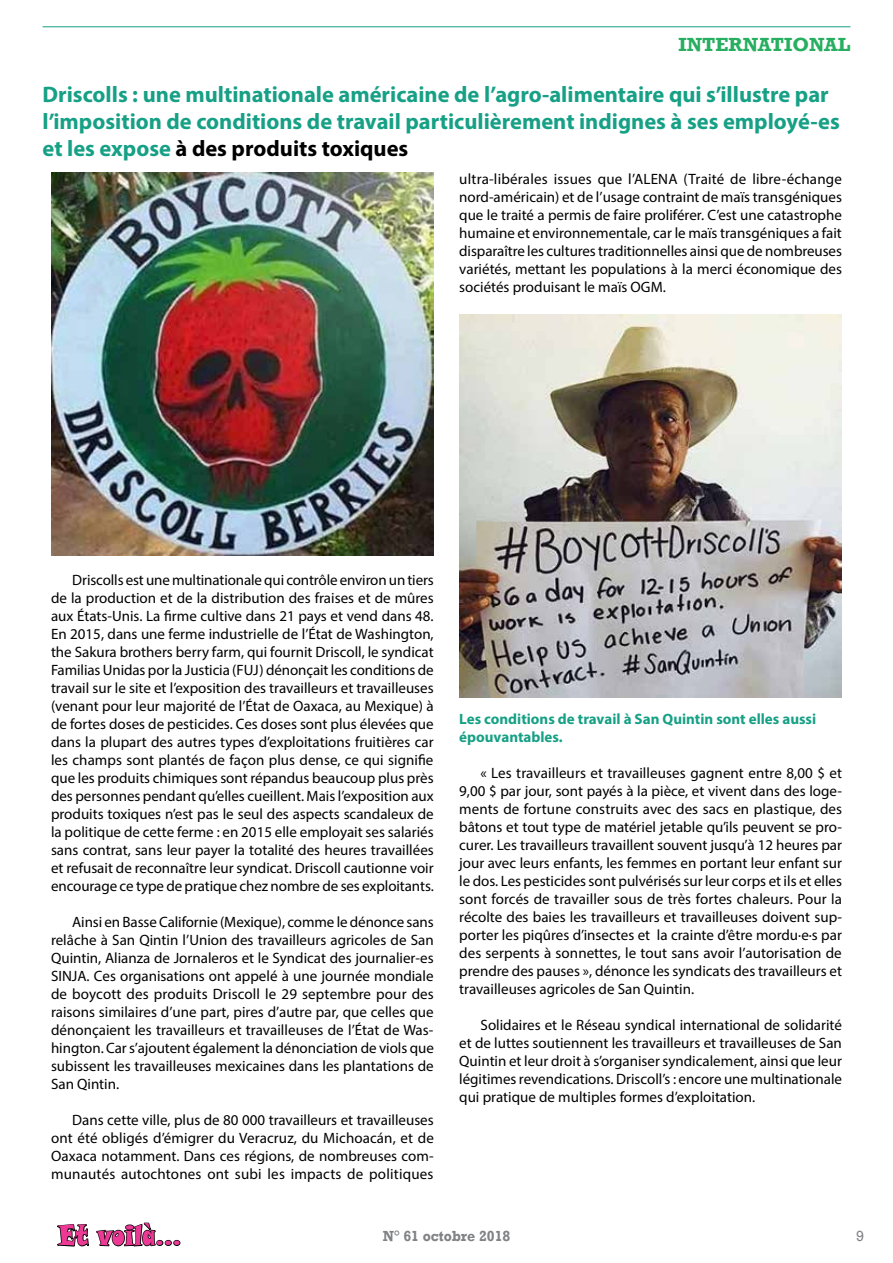
<style>
.page{position:relative;width:893px;height:1263px;background:#fff}
.page>*{position:absolute;margin:0;border:0;box-sizing:border-box;transform-origin:0 0}
.t1{font:28.2px "Snap ITC";letter-spacing:.01em;color:#ed3995;scale:.73 1}
.t2{font:700 22.5px/27px "Myriad Pro";color:#16a085}
.t3{font:700 19.5px "Rockwell";color:#27ae60}
.t4{font:15px/18px "Myriad Pro";color:#000;text-align:justify}
.t5{font:700 15px/18px "Myriad Pro";color:#16a085}
.t6{font:700 15px "Rockwell";color:#808285;scale:.95 1}
.t7{font:15px "Rockwell";color:#808285}
.s1{color:#000}
</style>
<div class="page">
<svg style="left:57px;top:1222px;width:124px;height:25px"></svg>
<svg style="left:673px;top:26px;width:178px;height:2px"></svg>
<hr style="left:43px;top:27px;width:807px;height:1px;background:#16a085">
<img style="left:51px;top:173px;width:383px;height:383px">
<img style="left:459px;top:315px;width:383px;height:382px">
<h3 class="t3" style="left:678px;top:33px;width:173px">INTERNATIONAL</h3>
<h2 class="t2" style="left:43px;top:80px;width:799px">Driscolls : une multinationale américaine de l’agro-alimentaire qui s’illustre par l’imposition de conditions de travail particulièrement indignes à ses employé-es et les expose <span class="s1">à des produits toxiques</span></h2>
<p class="t4" style="left:459px;top:170px;width:384px">ultra-libérales issues que l’ALENA (Traité de libre-échange nord-américain) et de l’usage contraint de maïs transgéniques que le traité a permis de faire proliférer. C’est une catastrophe humaine et environnementale, car le maïs transgéniques a fait disparaître les cultures traditionnelles ainsi que de nombreuses variétés, mettant les populations à la merci économique des sociétés produisant le maïs OGM.</p>
<p class="t4" style="left:51px;top:571px;width:384px;text-indent:21px">Driscolls est une multinationale qui contrôle environ un tiers de la production et de la distribution des fraises et de mûres aux États-Unis. La firme cultive dans 21 pays et vend dans 48.<br>En 2015, dans une ferme industrielle de l’État de Washington, the Sakura brothers berry farm, qui fournit Driscoll, le syndicat Familias Unidas por la Justicia (FUJ) dénonçait les conditions de travail sur le site et l’exposition des travailleurs et travailleuses (venant pour leur majorité de l’État de Oaxaca, au Mexique) à de fortes doses de pesticides. Ces doses sont plus élevées que dans la plupart des autres types d’exploitations fruitières car les champs sont plantés de façon plus dense, ce qui signifie que les produits chimiques sont répandus beaucoup plus près des personnes pendant qu’elles cueillent. Mais l’exposition aux produits toxiques n’est pas le seul des aspects scandaleux de la politique de cette ferme : en 2015 elle employait ses salariés sans contrat, sans leur payer la totalité des heures travaillées et refusait de reconnaître leur syndicat. Driscoll cautionne voir encourage ce type de pratique chez nombre de ses exploitants.</p>
<p class="t4" style="left:51px;top:913px;width:384px;text-indent:21px">Ainsi en Basse Californie (Mexique), comme le dénonce sans relâche à San Qintin l’Union des travailleurs agricoles de San Quintin, Alianza de Jornaleros et le Syndicat des journalier-es SINJA. Ces organisations ont appelé à une journée mondiale de boycott des produits Driscoll le 29 septembre pour des raisons similaires d’une part, pires d’autre par, que celles que dénonçaient les travailleurs et travailleuses de l’État de Was&shy;hington. Car s’ajoutent également la dénonciation de viols que subissent les travailleuses mexicaines dans les plantations de San Qintin.</p>
<p class="t4" style="left:51px;top:1111px;width:384px;text-indent:21px">Dans cette ville, plus de 80 000 travailleurs et travailleuses ont été obligés d’émigrer du Veracruz, du Michoacán, et de Oaxaca notamment. Dans ces régions, de nombreuses com&shy;munautés autochtones ont subi les impacts de politiques</p>
<p class="t5" style="left:459px;top:710px;width:358px">Les conditions de travail à San Quintin sont elles aussi épouvantables.</p>
<p class="t4" style="left:459px;top:764px;width:384px;text-indent:21px">« Les travailleurs et travailleuses gagnent entre 8,00 $ et 9,00 $ par jour, sont payés à la pièce, et vivent dans des loge&shy;ments de fortune construits avec des sacs en plastique, des bâtons et tout type de matériel jetable qu’ils peuvent se pro&shy;curer. Les travailleurs travaillent souvent jusqu’à 12 heures par jour avec leurs enfants, les femmes en portant leur enfant sur le dos. Les pesticides sont pulvérisés sur leur corps et ils et elles sont forcés de travailler sous de très fortes chaleurs. Pour la récolte des baies les travailleurs et travailleuses doivent sup&shy;porter les piqûres d’insectes et la crainte d’être mordu·e·s par des serpents à sonnettes, le tout sans avoir l’autorisation de prendre des pauses », dénonce les syndicats des travailleurs et travailleuses agricoles de San Quintin.</p>
<p class="t4" style="left:459px;top:1016px;width:384px;text-indent:21px">Solidaires et le Réseau syndical international de solidarité et de luttes soutiennent les travailleurs et travailleuses de San Quintin et leur droit à s’organiser syndicalement, ainsi que leur légitimes revendications. Driscoll’s : encore une multinationale qui pratique de multiples formes d’exploitation.</p>
<h1 class="t1" style="left:59px;top:1217px;width:169px">Et voilà...</h1>
<p class="t6" style="left:383px;top:1227px;width:136px">N° 61 OCTOBRE 2018</p>
<p class="t7" style="left:856px;top:1227px;width:10px">9</p>
</div>
